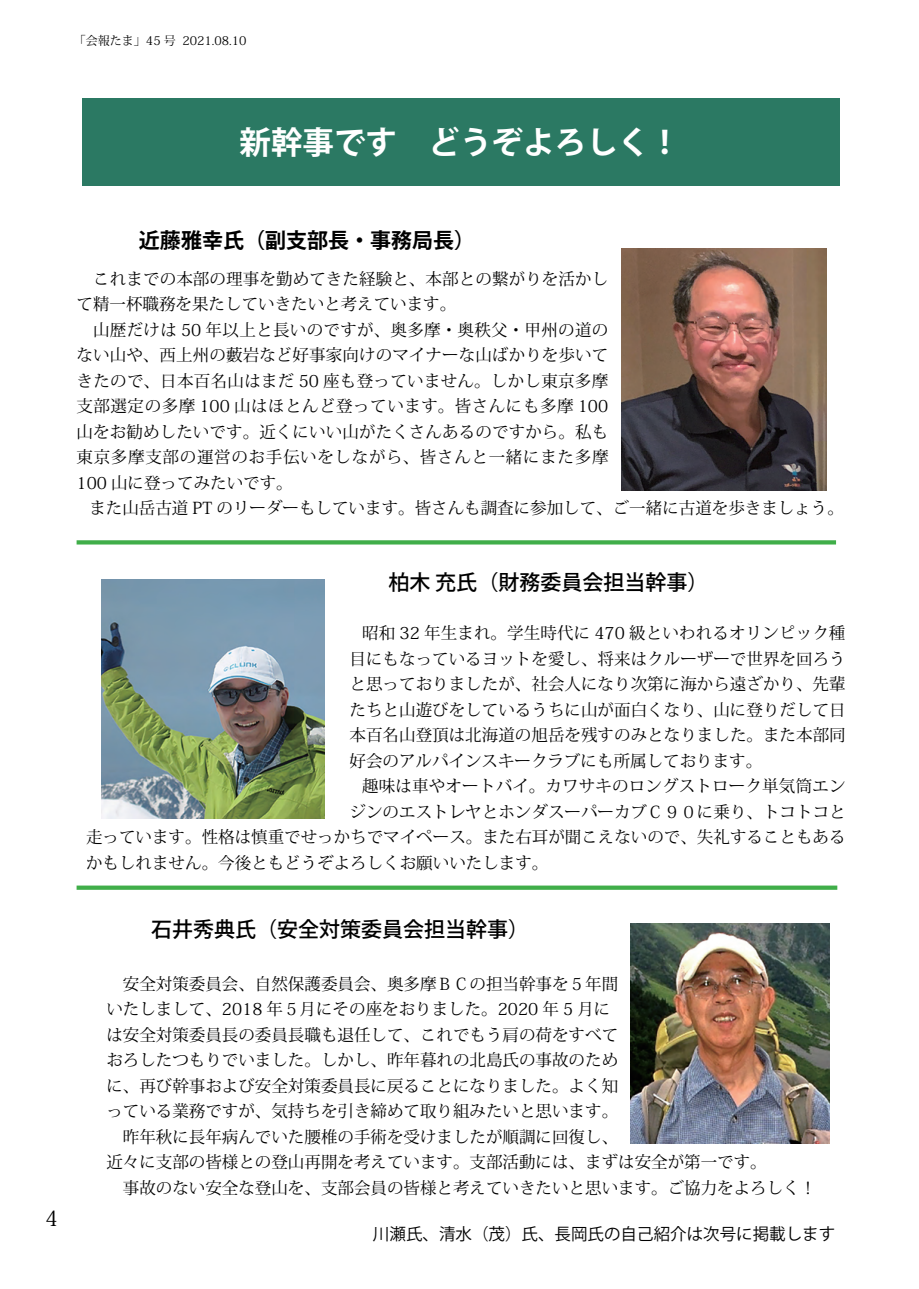
<style>
.page{position:relative;width:919px;height:1289px;background:#fff}
.page>*{position:absolute;margin:0;border:0;box-sizing:border-box;transform-origin:0 0}
.t1{font:700 31.5px "Koz Go Pr 6 N";color:#fff}
.t2{font:500 21px "Koz Go Pr 6 N";color:#000}
.t3{font:700 21px "Koz Go Pr 6 N";color:#000}
.t4{font:21px "Koz Min Pr 6 N";color:#000}
.t5{font:16.5px/25.5px "Koz Min Pr 6 N";color:#000}
.t6{font:16.5px "Koz Go Pr 6 N";color:#000}
.t7{font:12px "Koz Min Pr 6 N";color:#000}
</style>
<div class="page">
<div style="left:82px;top:99px;width:757px;height:87px;background:#2b7963"></div>
<svg style="left:77px;top:540px;width:759px;height:4px;background:#4cb355"></svg>
<svg style="left:77px;top:885px;width:760px;height:4px;background:#5ab962"></svg>
<img style="left:621px;top:249px;width:205px;height:242px">
<img style="left:101px;top:580px;width:223px;height:238px">
<img style="left:631px;top:923px;width:198px;height:220px">
<p class="t7" style="left:74px;top:33px;width:174px">「会報たま」45 号 2021.08.10</p>
<h1 class="t1" style="left:82px;top:125px;width:600px">　　　　　新幹事です　どうぞよろしく！</h1>
<p class="t3" style="left:139px;top:229px;width:337px">近藤雅幸氏（副支部長・事務局長）</p>
<p class="t5" style="left:77px;top:266px;width:533px">　これまでの本部の理事を勤めてきた経験と、本部との繋がりを活かして精一杯職務を果たしていきたいと考えています。</p>
<p class="t5" style="left:77px;top:317px;width:533px;text-align:justify;text-indent:16px">山歴だけは 50 年以上と長いのですが、奥多摩・奥秩父・甲州の道のない山や、西上州の藪岩など好事家向けのマイナーな山ばかりを歩いてきたので、日本百名山はまだ 50 座も登っていません。しかし東京多摩支部選定の多摩 100 山はほとんど登っています。皆さんにも多摩 100山をお勧めしたいです。近くにいい山がたくさんあるのですから。私も東京多摩支部の運営のお手伝いをしながら、皆さんと一緒にまた多摩100 山に登ってみたいです。</p>
<p class="t5" style="left:89px;top:496px;width:756px">また山岳古道 PT のリーダーもしています。皆さんも調査に参加して、ご一緒に古道を歩きましょう。</p>
<p class="t4" style="left:45px;top:1205px;width:14px">4</p>
<p class="t2" style="left:388px;top:570px;width:321px">柏木 充氏（財務委員会担当幹事）</p>
<p class="t5" style="left:349px;top:620px;width:497px;text-align:justify;text-indent:13px">昭和 32 年生まれ。学生時代に 470 級といわれるオリンピック種目にもなっているヨットを愛し、将来はクルーザーで世界を回ろうと思っておりましたが、社会人になり次第に海から遠ざかり、先輩たちと山遊びをしているうちに山が面白くなり、山に登りだして日本百名山登頂は北海道の旭岳を残すのみとなりました。また本部同好会のアルパインスキークラブにも所属しております。</p>
<p class="t5" style="left:362px;top:773px;width:484px">趣味は車やオートバイ。カワサキのロングストローク単気筒エン</p>
<p class="t5" style="left:349px;top:799px;width:497px">ジンのエストレヤとホンダスーパーカブＣ９０に乗り、トコトコと</p>
<p class="t5" style="left:86px;top:824px;width:761px">走っています。性格は慎重でせっかちでマイペース。また右耳が聞こえないので、失礼することもある</p>
<p class="t5" style="left:86px;top:850px;width:464px">かもしれません。今後ともどうぞよろしくお願いいたします。</p>
<p class="t2" style="left:151px;top:917px;width:379px">石井秀典氏（安全対策委員会担当幹事）</p>
<p class="t5" style="left:106px;top:971px;width:711px">　安全対策委員会、自然保護委員会、奥多摩ＢＣの担当幹事を５年間<br>いたしまして、2018 年５月にその座をおりました。2020 年 5 月に<br>は安全対策委員長の委員長職も退任して、これでもう肩の荷をすべて<br>おろしたつもりでいました。しかし、昨年暮れの北島氏の事故のため<br>に、再び幹事および安全対策委員長に戻ることになりました。よく知<br>っている業務ですが、気持ちを引き締めて取り組みたいと思います。<br>　昨年秋に長年病んでいた腰椎の手術を受けましたが順調に回復し、<br>近々に支部の皆様との登山再開を考えています。支部活動には、まずは安全が第一です。<br>　事故のない安全な登山を、支部会員の皆様と考えていきたいと思います。ご協力をよろしく！</p>
<p class="t6" style="left:373px;top:1224px;width:463px">川瀬氏、清水（茂）氏、長岡氏の自己紹介は次号に掲載します</p>
</div>
